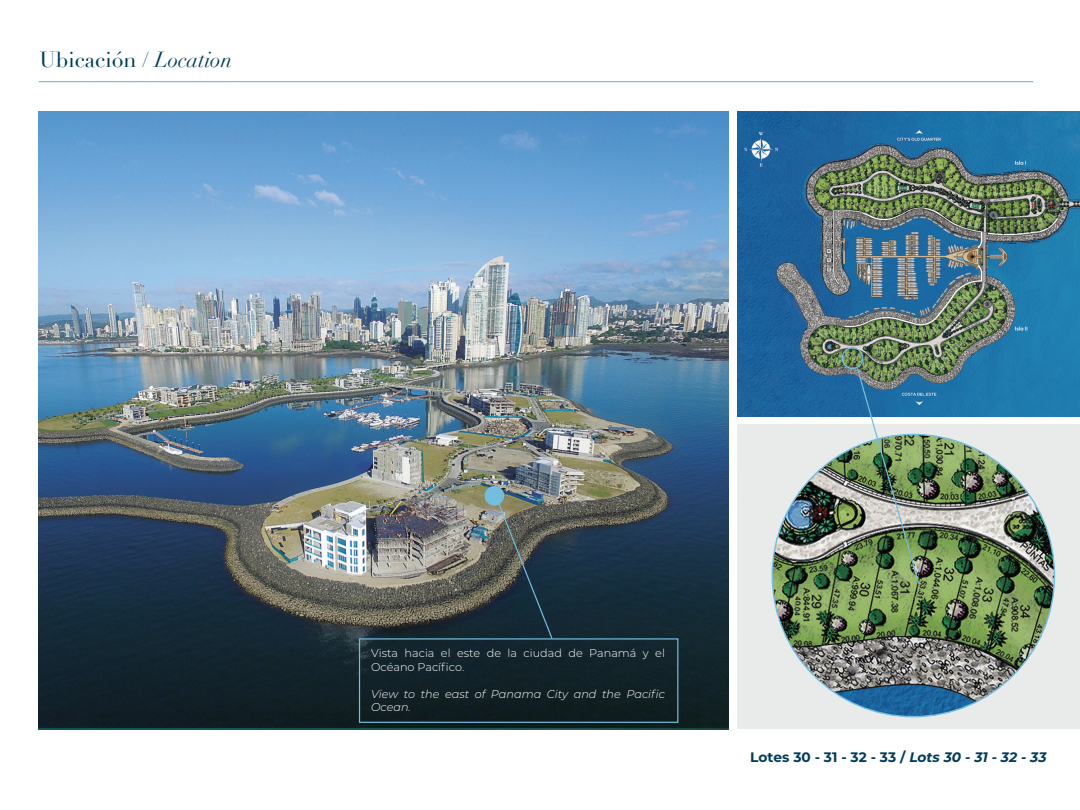
<style>
.page{position:relative;width:1080px;height:810px;background:#fff}
.page>*{position:absolute;margin:0;border:0;box-sizing:border-box;transform-origin:0 0}
.t1{font:21.25px "Didot";color:#003c5b}
.t2{font:700 13.75px "Montserrat";color:#003c5b}
.t3{font:300 11.25px/13.5px "Montserrat";color:#fff}
.t4{font:italic 300 11.25px/13.5px "Montserrat";color:#fff}
.s1{font-style:italic}
</style>
<div class="page">
<div style="left:738px;top:425px;width:342px;height:304px;background:#e9eaea"></div>
<img style="left:737px;top:111px;width:343px;height:305px">
<div style="left:842px;top:347px;width:21px;height:22px;border:1px solid #74bddd;border-radius:50%"></div>
<img style="left:772px;top:434px;width:282px;height:283px;border-radius:141px">
<hr style="left:39px;top:81px;width:994px;height:1px;background:#74bddd">
<img style="left:39px;top:112px;width:689px;height:617px">
<div style="left:485px;top:486px;width:19px;height:20px;background:#74bddd;border-radius:50%"></div>
<div style="left:359px;top:638px;width:319px;height:85px;border:1px solid #74bddd"></div>
<svg style="left:496px;top:498px;width:58px;height:142px"></svg>
<img style="left:856px;top:367px;width:64px;height:218px">
<h1 class="t1" style="left:40px;top:47px;width:194px">Ubicación / <span class="s1">Location</span></h1>
<p class="t3" style="left:371px;top:646px;width:295px">Vista hacia el este de la ciudad de Panamá y el<br>Océano Pacífico.</p>
<p class="t4" style="left:371px;top:687px;width:295px">View to the east of Panama City and the Pacific<br>Ocean.</p>
<p class="t2" style="left:750px;top:748px;width:298px">Lotes 30 - 31 - 32 - 33 / <span class="s1">Lots 30 - 31 - 32 - 33</span></p>
</div>
